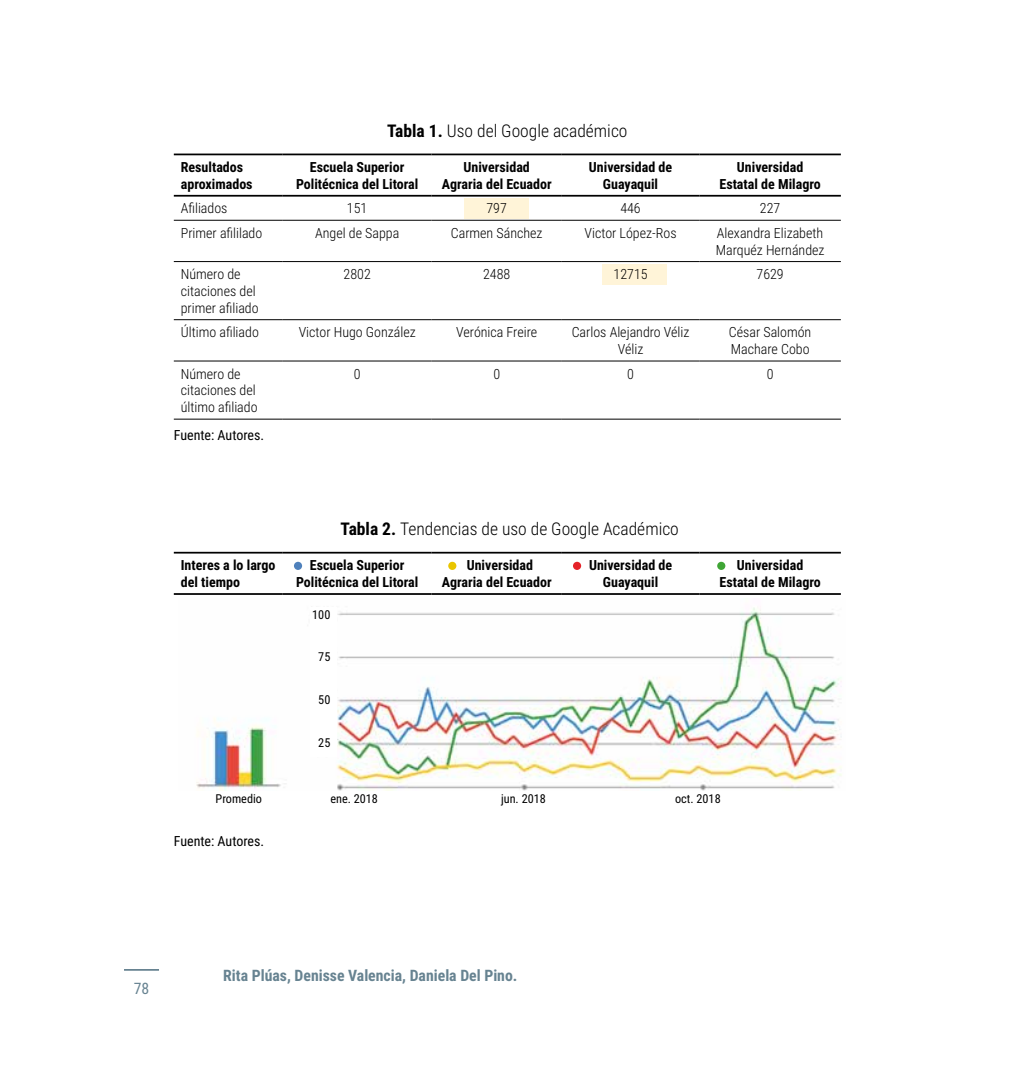
<style>
.page{position:relative;width:1017px;height:1067px;background:#fff}
.page>*{position:absolute;margin:0;border:0;box-sizing:border-box;transform-origin:0 0}
.t1{font:300 17.5px "Roboto Condensed";color:#000}
.t2{font:700 15.75px "Roboto Condensed";color:#678391}
.t3{font:15.75px "Roboto Condensed";color:#678391}
.t4{font:300 14px/16.8px "Roboto Condensed";color:#000}
.t5{font:700 14px/16.8px "Roboto Condensed";color:#000;text-align:center}
.t6{font:14px "Roboto Condensed";color:#000}
.t7{font:12.25px "Roboto Condensed";color:#000}
.s1{font-weight:700}
</style>
<div class="page">
<hr style="left:124px;top:969px;width:35px;height:1px;background:#678391">
<div style="left:603px;top:264px;width:64px;height:20px;background:#fff4d8"></div>
<div style="left:464px;top:198px;width:64px;height:20px;background:#fff4d8"></div>
<hr style="left:174px;top:153px;width:109px;height:2px;background:#000">
<hr style="left:283px;top:153px;width:149px;height:2px;background:#000">
<hr style="left:432px;top:153px;width:130px;height:2px;background:#000">
<hr style="left:562px;top:153px;width:137px;height:2px;background:#000">
<hr style="left:699px;top:153px;width:142px;height:2px;background:#000">
<hr style="left:174px;top:195px;width:109px;height:2px;background:#000">
<hr style="left:283px;top:195px;width:149px;height:2px;background:#000">
<hr style="left:432px;top:195px;width:130px;height:2px;background:#000">
<hr style="left:562px;top:195px;width:137px;height:2px;background:#000">
<hr style="left:699px;top:195px;width:142px;height:2px;background:#000">
<hr style="left:174px;top:220px;width:109px;height:1px;background:#000">
<hr style="left:283px;top:220px;width:149px;height:1px;background:#000">
<hr style="left:432px;top:220px;width:130px;height:1px;background:#000">
<hr style="left:562px;top:220px;width:137px;height:1px;background:#000">
<hr style="left:699px;top:220px;width:142px;height:1px;background:#000">
<hr style="left:174px;top:261px;width:109px;height:1px;background:#000">
<hr style="left:283px;top:261px;width:149px;height:1px;background:#000">
<hr style="left:432px;top:261px;width:130px;height:1px;background:#000">
<hr style="left:562px;top:261px;width:137px;height:1px;background:#000">
<hr style="left:699px;top:261px;width:142px;height:1px;background:#000">
<hr style="left:174px;top:319px;width:109px;height:1px;background:#000">
<hr style="left:283px;top:319px;width:149px;height:1px;background:#000">
<hr style="left:432px;top:319px;width:130px;height:1px;background:#000">
<hr style="left:562px;top:319px;width:137px;height:1px;background:#000">
<hr style="left:699px;top:319px;width:142px;height:1px;background:#000">
<hr style="left:174px;top:360px;width:109px;height:1px;background:#000">
<hr style="left:283px;top:360px;width:149px;height:1px;background:#000">
<hr style="left:432px;top:360px;width:130px;height:1px;background:#000">
<hr style="left:562px;top:360px;width:137px;height:1px;background:#000">
<hr style="left:699px;top:360px;width:142px;height:1px;background:#000">
<hr style="left:174px;top:419px;width:109px;height:1px;background:#000">
<hr style="left:283px;top:419px;width:149px;height:1px;background:#000">
<hr style="left:432px;top:419px;width:130px;height:1px;background:#000">
<hr style="left:562px;top:419px;width:137px;height:1px;background:#000">
<hr style="left:699px;top:419px;width:142px;height:1px;background:#000">
<img style="left:196px;top:608px;width:646px;height:182px">
<div style="left:310px;top:607px;width:26px;height:149px;background:#fff"></div>
<hr style="left:174px;top:552px;width:109px;height:1px;background:#000">
<hr style="left:283px;top:552px;width:149px;height:1px;background:#000">
<hr style="left:432px;top:552px;width:130px;height:1px;background:#000">
<hr style="left:562px;top:552px;width:137px;height:1px;background:#000">
<hr style="left:699px;top:552px;width:142px;height:1px;background:#000">
<hr style="left:174px;top:593px;width:109px;height:2px;background:#000">
<hr style="left:283px;top:593px;width:149px;height:2px;background:#000">
<hr style="left:432px;top:593px;width:130px;height:2px;background:#000">
<hr style="left:562px;top:593px;width:137px;height:2px;background:#000">
<hr style="left:699px;top:593px;width:142px;height:2px;background:#000">
<div style="left:294px;top:562px;width:8px;height:8px;background:#4f81bc;border-radius:50%"></div>
<div style="left:448px;top:562px;width:8px;height:8px;background:#e9c500;border-radius:50%"></div>
<div style="left:573px;top:562px;width:8px;height:8px;background:#e52329;border-radius:50%"></div>
<div style="left:717px;top:562px;width:8px;height:8px;background:#3fa535;border-radius:50%"></div>
<p class="t1" style="left:387px;top:119px;width:242px"><span class="s1">Tabla 1.</span> Uso del Google académico</p>
<p class="t5" style="left:181px;top:158px;width:73px;text-align:left">Resultados aproximados</p>
<p class="t5" style="left:296px;top:158px;width:124px">Escuela Superior<br>Politécnica del Litoral</p>
<p class="t5" style="left:442px;top:158px;width:112px">Universidad<br>Agraria del Ecuador</p>
<p class="t5" style="left:589px;top:158px;width:85px">Universidad de<br>Guayaquil</p>
<p class="t5" style="left:719px;top:158px;width:103px">Universidad<br>Estatal de Milagro</p>
<p class="t4" style="left:181px;top:199px;width:48px">Afiliados</p>
<p class="t4" style="left:347px;top:199px;width:22px">151</p>
<p class="t4" style="left:486px;top:199px;width:22px">797</p>
<p class="t4" style="left:620px;top:199px;width:22px">446</p>
<p class="t4" style="left:760px;top:199px;width:22px">227</p>
<p class="t4" style="left:181px;top:224px;width:83px">Primer afililado</p>
<p class="t4" style="left:315px;top:224px;width:86px">Angel de Sappa</p>
<p class="t4" style="left:451px;top:224px;width:93px">Carmen Sánchez</p>
<p class="t4" style="left:585px;top:224px;width:94px">Victor López-Ros</p>
<p class="t4" style="left:716px;top:224px;width:110px">Alexandra Elizabeth<br>Marquéz Hernández</p>
<p class="t4" style="left:181px;top:265px;width:79px">Número de citaciones del primer afiliado</p>
<p class="t4" style="left:344px;top:265px;width:29px">2802</p>
<p class="t4" style="left:483px;top:265px;width:29px">2488</p>
<p class="t4" style="left:614px;top:265px;width:36px">12715</p>
<p class="t4" style="left:756px;top:265px;width:29px">7629</p>
<p class="t4" style="left:181px;top:323px;width:80px">Último afiliado</p>
<p class="t4" style="left:299px;top:323px;width:119px">Victor Hugo González</p>
<p class="t4" style="left:456px;top:323px;width:83px">Verónica Freire</p>
<p class="t4" style="left:572px;top:323px;width:119px;text-align:center">Carlos Alejandro Véliz<br>Véliz</p>
<p class="t4" style="left:729px;top:323px;width:84px">César Salomón<br>Machare Cobo</p>
<p class="t4" style="left:181px;top:364px;width:78px">Número de citaciones del último afiliado</p>
<p class="t4" style="left:354px;top:364px;width:8px">0</p>
<p class="t4" style="left:493px;top:364px;width:8px">0</p>
<p class="t4" style="left:627px;top:364px;width:8px">0</p>
<p class="t4" style="left:767px;top:364px;width:8px">0</p>
<p class="t6" style="left:174px;top:425px;width:92px">Fuente: Autores.</p>
<p class="t1" style="left:341px;top:517px;width:340px"><span class="s1">Tabla 2.</span> Tendencias de uso de Google Académico</p>
<p class="t5" style="left:181px;top:556px;width:96px;text-align:left">Interes a lo largo del tiempo</p>
<p class="t5" style="left:296px;top:556px;width:124px">Escuela Superior<br>Politécnica del Litoral</p>
<p class="t5" style="left:442px;top:556px;width:112px">Universidad<br>Agraria del Ecuador</p>
<p class="t5" style="left:589px;top:556px;width:85px">Universidad de<br>Guayaquil</p>
<p class="t5" style="left:719px;top:556px;width:103px">Universidad<br>Estatal de Milagro</p>
<p class="t7" style="left:312px;top:605px;width:20px">100</p>
<p class="t7" style="left:318px;top:648px;width:14px">75</p>
<p class="t7" style="left:318px;top:691px;width:14px">50</p>
<p class="t7" style="left:318px;top:733px;width:14px">25</p>
<p class="t7" style="left:216px;top:790px;width:48px">Promedio</p>
<p class="t7" style="left:330px;top:790px;width:49px">ene. 2018</p>
<p class="t7" style="left:501px;top:790px;width:46px">jun. 2018</p>
<p class="t6" style="left:174px;top:831px;width:92px">Fuente: Autores.</p>
<p class="t7" style="left:675px;top:790px;width:47px">oct. 2018</p>
<p class="t3" style="left:134px;top:976px;width:17px">78</p>
<p class="t2" style="left:223px;top:964px;width:296px">Rita Plúas, Denisse Valencia, Daniela Del Pino.</p>
</div>
